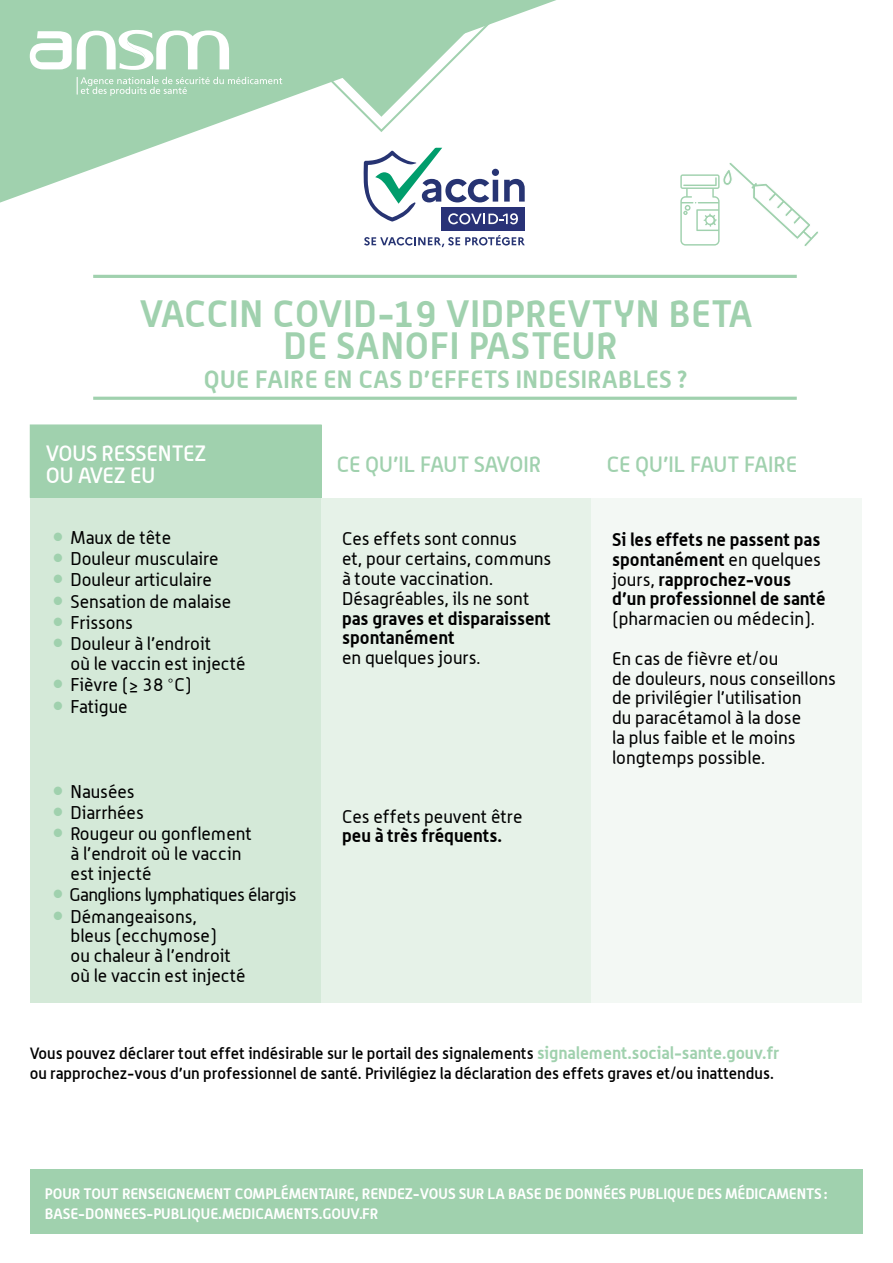
<style>
.page{position:relative;width:893px;height:1263px;background:#fff}
.page>*{position:absolute;margin:0;border:0;box-sizing:border-box;transform-origin:0 0}
.t1{font:700 37.05px/31.8px "Alwyn";letter-spacing:.02em;color:#a0d1ae;text-align:center}
.t2{font:700 24.45px "Alwyn";letter-spacing:.02em;color:#a0d1ae}
.t3{font:500 21.6px "Alwyn";color:#a0d1ae}
.t4{font:500 21.6px/21.6px "Alwyn";color:#fff}
.t5{font:18px/19.8px "Alwyn";color:#000}
.t6{font:700 18px/19.8px "Alwyn";color:#000}
.t7{font:18px "Alwyn";letter-spacing:-.02em;color:#000}
.t8{font:500 15.9px/20.1px "Alwyn";color:#000}
.t9{font:700 14.85px/20.1px "Alwyn";color:#fff}
.s1{font-size:27px;color:#a0d1ae}
.s2{font-weight:400}
.s3{font-weight:700;font-size:16.95px;color:#a0d1ae}
</style>
<div class="page">
<svg style="left:0;top:0;width:556px;height:203px"></svg>
<svg style="left:364px;top:235px;width:161px;height:12px"></svg>
<div style="left:441px;top:208px;width:84px;height:23px;background:#293277"></div>
<svg style="left:363px;top:148px;width:162px;height:76px"></svg>
<hr style="left:93px;top:397px;width:704px;height:3px;background:#a0d1ae">
<hr style="left:93px;top:275px;width:704px;height:3px;background:#a0d1ae">
<div style="left:31px;top:425px;width:291px;height:73px;background:#a0d1ae"></div>
<div style="left:31px;top:498px;width:291px;height:504px;background:#d4e9d8"></div>
<div style="left:322px;top:498px;width:270px;height:504px;background:#e6f2e8"></div>
<div style="left:592px;top:498px;width:270px;height:504px;background:#f3f8f4"></div>
<hr style="left:30px;top:424px;width:292px;height:2px;background:#a0d1ae">
<hr style="left:30px;top:426px;width:2px;height:72px;background:#a0d1ae">
<svg style="left:680px;top:163px;width:138px;height:83px"></svg>
<div style="left:30px;top:1169px;width:833px;height:65px;background:#a0d1ae"></div>
<svg style="left:30px;top:0;width:462px;height:134px"></svg>
<h1 class="t1" style="left:140px;top:297px;width:614px">VACCIN COVID-19 VIDPREVTYN BETA<br>DE SANOFI PASTEUR</h1>
<h2 class="t2" style="left:204px;top:364px;width:486px">QUE FAIRE EN CAS D’EFFETS INDESIRABLES ?</h2>
<p class="t4" style="left:46px;top:442px;width:162px">VOUS RESSENTEZ<br>OU AVEZ EU</p>
<p class="t3" style="left:337px;top:451px;width:206px">CE QU’IL FAUT SAVOIR</p>
<p class="t3" style="left:607px;top:451px;width:192px">CE QU’IL FAUT FAIRE</p>
<p class="t5" style="left:51px;top:527px;width:122px"><span class="s1">•</span> Maux de tête</p>
<p class="t5" style="left:51px;top:548px;width:169px"><span class="s1">•</span> Douleur musculaire</p>
<p class="t5" style="left:51px;top:570px;width:162px"><span class="s1">•</span> Douleur articulaire</p>
<p class="t5" style="left:51px;top:591px;width:182px"><span class="s1">•</span> Sensation de malaise</p>
<p class="t5" style="left:51px;top:612px;width:83px"><span class="s1">•</span> Frissons</p>
<p class="t5" style="left:71px;top:634px;width:177px;text-indent:-19px"><span class="s1">•</span> Douleur à l’endroit<br>où le vaccin est injecté</p>
<p class="t5" style="left:51px;top:675px;width:142px"><span class="s1">•</span> Fièvre (≥ 38 °C)</p>
<p class="t5" style="left:51px;top:696px;width:78px"><span class="s1">•</span> Fatigue</p>
<p class="t5" style="left:51px;top:781px;width:85px"><span class="s1">•</span> Nausées</p>
<p class="t5" style="left:51px;top:802px;width:94px"><span class="s1">•</span> Diarrhées</p>
<p class="t5" style="left:71px;top:824px;width:183px;text-indent:-19px"><span class="s1">•</span> Rougeur ou gonflement à l’endroit où le vaccin est injecté</p>
<p class="t7" style="left:51px;top:884px;width:247px"><span class="s1">•</span> Ganglions lymphatiques élargis</p>
<p class="t5" style="left:71px;top:906px;width:177px;text-indent:-19px"><span class="s1">•</span> Démangeaisons,<br>bleus (ecchymose)<br>ou chaleur à l’endroit où le vaccin est injecté</p>
<p class="t5" style="left:342px;top:529px;width:211px">Ces effets sont connus<br>et, pour certains, communs à toute vaccination.<br>Désagréables, ils ne sont</p>
<p class="t6" style="left:342px;top:608px;width:210px">pas graves et disparaissent spontanément</p>
<p class="t5" style="left:342px;top:647px;width:140px">en quelques jours.</p>
<p class="t5" style="left:342px;top:806px;width:182px">Ces effets peuvent être</p>
<p class="t6" style="left:342px;top:826px;width:161px">peu à très fréquents.</p>
<p class="t6" style="left:612px;top:529px;width:215px">Si les effets ne passent pas spontanément <span class="s2">en quelques jours,</span> rapprochez-vous d’un professionnel de santé</p>
<p class="t5" style="left:612px;top:599px;width:204px;line-height:39.6px">(pharmacien ou médecin).<br>En cas de fièvre et/ou</p>
<p class="t5" style="left:612px;top:668px;width:225px">de douleurs, nous conseillons de privilégier l’utilisation<br>du paracétamol à la dose<br>la plus faible et le moins longtemps possible.</p>
<p class="t8" style="left:30px;top:1043px;width:751px">Vous pouvez déclarer tout effet indésirable sur le portail des signalements <span class="s3">signalement.social-sante.gouv.fr </span>ou rapprochez-vous d’un professionnel de santé. Privilégiez la déclaration des effets graves et/ou inattendus.</p>
<p class="t9" style="left:45px;top:1183px;width:784px">POUR TOUT RENSEIGNEMENT COMPLÉMENTAIRE, RENDEZ-VOUS SUR LA BASE DE DONNÉES PUBLIQUE DES MÉDICAMENTS:<br>BASE-DONNEES-PUBLIQUE.MEDICAMENTS.GOUV.FR</p>
</div>
